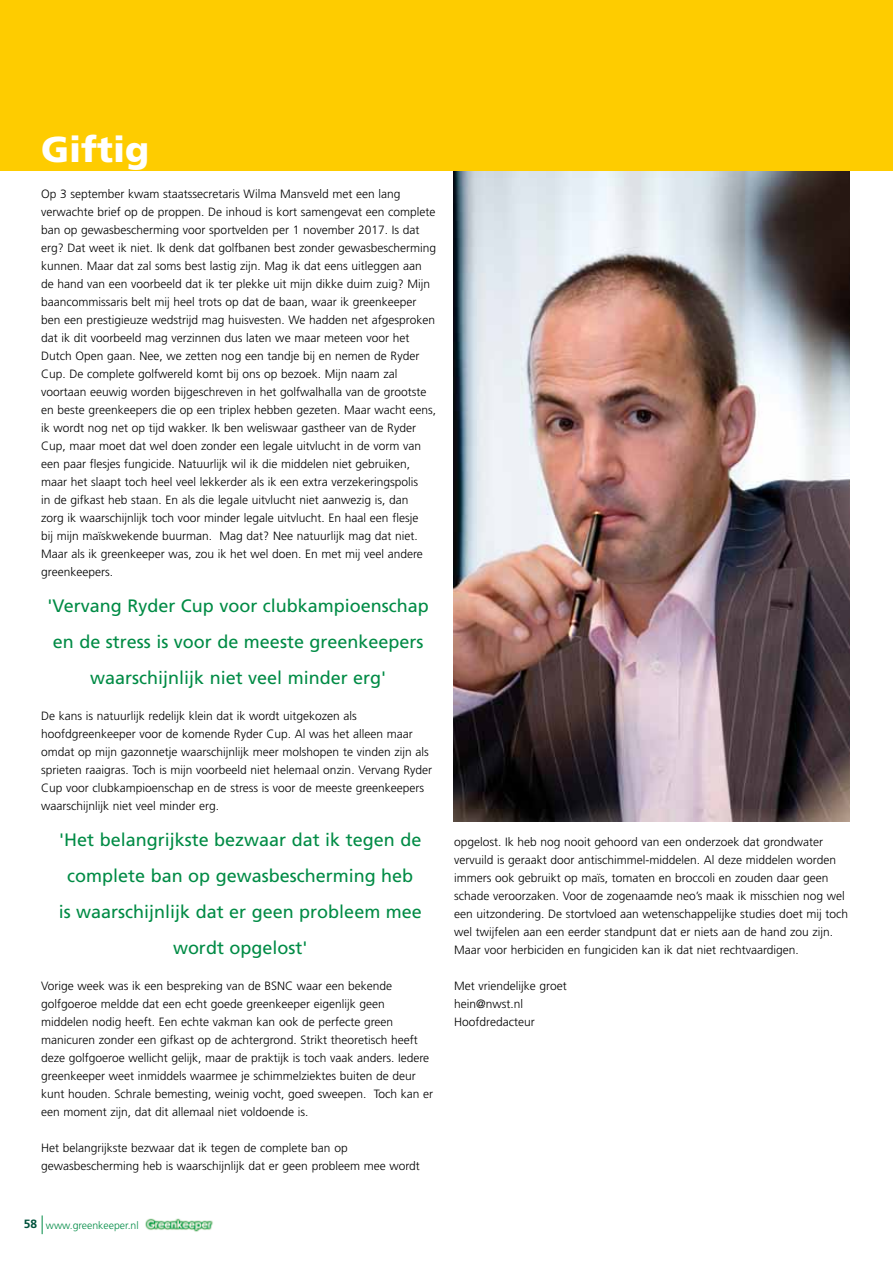
<style>
.page{position:relative;width:893px;height:1263px;background:#fff}
.page>*{position:absolute;margin:0;border:0;box-sizing:border-box;transform-origin:0 0}
.t1{font:900 36px "Frutiger";color:#fff}
.t2{font:18px/36px "Frutiger";color:#008b45;text-align:center}
.t3{font:300 12px/18px "Frutiger";color:#000}
.t4{font:300 10.5px "Frutiger";color:#008b45}
.s1{font-weight:700;font-size:12px;color:#00523c}
</style>
<div class="page">
<img style="left:145px;top:1218px;width:68px;height:14px">
<svg style="left:42px;top:1215px;width:1px;height:19px"></svg>
<img style="left:453px;top:171px;width:396px;height:650px">
<div style="left:0;top:0;width:892px;height:171px;background:#fecc00"></div>
<h1 class="t1" style="left:41px;top:128px;width:110px">Giftig</h1>
<p class="t3" style="left:41px;top:185px;width:396px">Op 3 september kwam staatssecretaris Wilma Mansveld met een lang verwachte brief op de proppen. De inhoud is kort samengevat een complete ban op gewasbescherming voor sportvelden per 1 november 2017. Is dat erg? Dat weet ik niet. Ik denk dat golfbanen best zonder gewasbescherming kunnen. Maar dat zal soms best lastig zijn. Mag ik dat eens uitleggen aan de hand van een voorbeeld dat ik ter plekke uit mijn dikke duim zuig? Mijn baancommissaris belt mij heel trots op dat de baan, waar ik greenkeeper ben een prestigieuze wedstrijd mag huisvesten. We hadden net afgesproken dat ik dit voorbeeld mag verzinnen dus laten we maar meteen voor het Dutch Open gaan. Nee, we zetten nog een tandje bij en nemen de Ryder Cup. De complete golfwereld komt bij ons op bezoek. Mijn naam zal voortaan eeuwig worden bijgeschreven in het golfwalhalla van de grootste en beste greenkeepers die op een triplex hebben gezeten. Maar wacht eens, ik wordt nog net op tijd wakker. Ik ben weliswaar gastheer van de Ryder Cup, maar moet dat wel doen zonder een legale uitvlucht in de vorm van een paar flesjes fungicide. Natuurlijk wil ik die middelen niet gebruiken, maar het slaapt toch heel veel lekkerder als ik een extra verzekeringspolis<br>in de gifkast heb staan. En als die legale uitvlucht niet aanwezig is, dan<br>zorg ik waarschijnlijk toch voor minder legale uitvlucht. En haal een flesje<br>bij mijn maïskwekende buurman. Mag dat? Nee natuurlijk mag dat niet.<br>Maar als ik greenkeeper was, zou ik het wel doen. En met mij veel andere greenkeepers.</p>
<h2 class="t2" style="left:48px;top:588px;width:383px">'Vervang Ryder Cup voor clubkampioenschap en de stress is voor de meeste greenkeepers waarschijnlijk niet veel minder erg'</h2>
<p class="t3" style="left:41px;top:707px;width:393px">De kans is natuurlijk redelijk klein dat ik wordt uitgekozen als hoofdgreenkeeper voor de komende Ryder Cup. Al was het alleen maar omdat op mijn gazonnetje waarschijnlijk meer molshopen te vinden zijn als sprieten raaigras. Toch is mijn voorbeeld niet helemaal onzin. Vervang Ryder Cup voor clubkampioenschap en de stress is voor de meeste greenkeepers waarschijnlijk niet veel minder erg.</p>
<h2 class="t2" style="left:59px;top:822px;width:365px">'Het belangrijkste bezwaar dat ik tegen de complete ban op gewasbescherming heb<br>is waarschijnlijk dat er geen probleem mee wordt opgelost'</h2>
<p class="t3" style="left:41px;top:977px;width:393px">Vorige week was ik een bespreking van de BSNC waar een bekende golfgoeroe meldde dat een echt goede greenkeeper eigenlijk geen middelen nodig heeft. Een echte vakman kan ook de perfecte green manicuren zonder een gifkast op de achtergrond. Strikt theoretisch heeft deze golfgoeroe wellicht gelijk, maar de praktijk is toch vaak anders. Iedere greenkeeper weet inmiddels waarmee je schimmelziektes buiten de deur kunt houden. Schrale bemesting, weinig vocht, goed sweepen. Toch kan er een moment zijn, dat dit allemaal niet voldoende is.</p>
<p class="t3" style="left:41px;top:1139px;width:380px">Het belangrijkste bezwaar dat ik tegen de complete ban op gewasbescherming heb is waarschijnlijk dat er geen probleem mee wordt</p>
<p class="t4" style="left:24px;top:1219px;width:116px"><span class="s1">58</span> www.greenkeeper.nl</p>
<p class="t3" style="left:454px;top:833px;width:395px">opgelost. Ik heb nog nooit gehoord van een onderzoek dat grondwater vervuild is geraakt door antischimmel-middelen. Al deze middelen worden immers ook gebruikt op maïs, tomaten en broccoli en zouden daar geen schade veroorzaken. Voor de zogenaamde neo’s maak ik misschien nog wel een uitzondering. De stortvloed aan wetenschappelijke studies doet mij toch wel twijfelen aan een eerder standpunt dat er niets aan de hand zou zijn.<br>Maar voor herbiciden en fungiciden kan ik dat niet rechtvaardigen.</p>
<p class="t3" style="left:454px;top:977px;width:114px">Met vriendelijke groet hein@nwst.nl<br>Hoofdredacteur</p>
</div>
